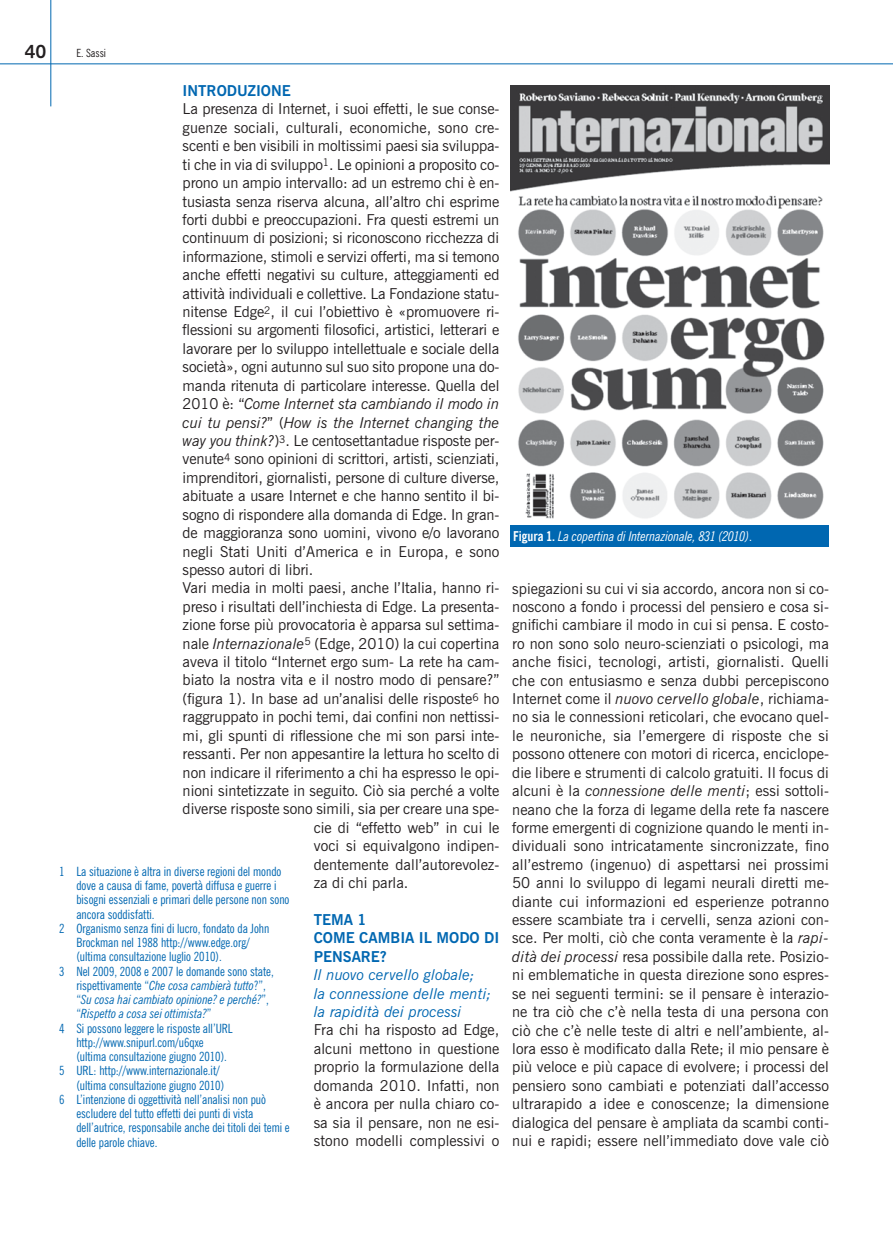
<style>
.page{position:relative;width:893px;height:1234px;background:#fff}
.page>*{position:absolute;margin:0;border:0;box-sizing:border-box;transform-origin:0 0}
.t1{font:700 18px "News Gothic BT";color:#231f20}
.t2{font:15px/18.5px "News Gothic BT";letter-spacing:-.005em;color:#231f20;text-align:justify}
.t3{font:italic 15px "News Gothic BT";letter-spacing:-.005em;color:#231f20}
.t4{font:italic 15px/18.5px "News Gothic BT";color:#0067b1}
.t5{font:700 15px/18.5px "News Gothic BT";color:#0067b1}
.t6{font:italic condensed 13.5px "News Gothic BT";color:#fff}
.t7{font:condensed 12.75px "News Gothic BT";color:#0067b1}
.t8{font:italic condensed 12.75px "News Gothic BT";color:#0067b1}
.t9{font:condensed 11.25px "News Gothic BT";color:#231f20}
.s1{font-style:normal}
.s2{font-style:italic}
.s3{font-weight:700;font-style:normal}
</style>
<div class="page">
<hr style="left:50px;top:0;width:1px;height:106px;background:#0067b1">
<hr style="left:0;top:63px;width:893px;height:1px;background:#0067b1">
<img style="left:510px;top:85px;width:319px;height:434px">
<div style="left:510px;top:525px;width:319px;height:21px;background:#0067b1"></div>
<p class="t1" style="left:25px;top:45px;width:23px">40</p>
<p class="t9" style="left:76px;top:48px;width:31px">E. Sassi</p>
<p class="t5" style="left:183px;top:83px;width:110px">INTRODUZIONE</p>
<p class="t2" style="left:183px;top:101px;width:318px">La presenza di Internet, i suoi effetti, le sue conse-</p>
<p class="t2" style="left:183px;top:119px;width:318px">guenze sociali, culturali, economiche, sono cre-</p>
<p class="t2" style="left:183px;top:138px;width:318px">scenti e ben visibili in moltissimi paesi sia sviluppa-</p>
<p class="t2" style="left:183px;top:156px;width:318px">ti che in via di sviluppo<sup>1</sup>. Le opinioni a proposito co-</p>
<p class="t2" style="left:183px;top:175px;width:318px">prono un ampio intervallo: ad un estremo chi è en-</p>
<p class="t2" style="left:183px;top:193px;width:318px">tusiasta senza riserva alcuna, all’altro chi esprime</p>
<p class="t2" style="left:183px;top:211px;width:318px">forti dubbi e preoccupazioni. Fra questi estremi un</p>
<p class="t2" style="left:183px;top:230px;width:318px">continuum di posizioni; si riconoscono ricchezza di</p>
<p class="t2" style="left:183px;top:248px;width:318px">informazione, stimoli e servizi offerti, ma si temono</p>
<p class="t2" style="left:183px;top:267px;width:318px">anche effetti negativi su culture, atteggiamenti ed</p>
<p class="t2" style="left:183px;top:285px;width:318px">attività individuali e collettive. La Fondazione statu-</p>
<p class="t2" style="left:183px;top:304px;width:318px">nitense Edge<sup>2</sup>, il cui l’obiettivo è «promuovere ri-</p>
<p class="t2" style="left:183px;top:322px;width:318px">flessioni su argomenti filosofici, artistici, letterari e</p>
<p class="t2" style="left:183px;top:340px;width:318px">lavorare per lo sviluppo intellettuale e sociale della</p>
<p class="t2" style="left:183px;top:359px;width:318px">società», ogni autunno sul suo sito propone una do-</p>
<p class="t2" style="left:183px;top:377px;width:318px">manda ritenuta di particolare interesse. Quella del</p>
<p class="t3" style="left:183px;top:398px;width:318px"><span class="s1">2010 è: “</span>Come Internet sta cambiando il modo in</p>
<p class="t3" style="left:183px;top:416px;width:318px">cui tu pensi?<span class="s1">” (</span>How is the Internet changing the</p>
<p class="t2" style="left:183px;top:432px;width:318px"><span class="s2">way you think?</span>)<sup>3</sup>. Le centosettantadue risposte per-</p>
<p class="t2" style="left:183px;top:451px;width:318px">venute<sup>4</sup> sono opinioni di scrittori, artisti, scienziati,</p>
<p class="t2" style="left:183px;top:469px;width:318px">imprenditori, giornalisti, persone di culture diverse,</p>
<p class="t2" style="left:183px;top:488px;width:318px">abituate a usare Internet e che hanno sentito il bi-</p>
<p class="t2" style="left:183px;top:506px;width:318px">sogno di rispondere alla domanda di Edge. In gran-</p>
<p class="t2" style="left:183px;top:524px;width:318px">de maggioranza sono uomini, vivono e/o lavorano</p>
<p class="t2" style="left:183px;top:543px;width:318px">negli Stati Uniti d’America e in Europa, e sono</p>
<p class="t2" style="left:183px;top:561px;width:132px">spesso autori di libri.</p>
<p class="t2" style="left:183px;top:580px;width:318px">Vari media in molti paesi, anche l’Italia, hanno ri-</p>
<p class="t2" style="left:183px;top:598px;width:318px">preso i risultati dell’inchiesta di Edge. La presenta-</p>
<p class="t2" style="left:183px;top:616px;width:318px">zione forse più provocatoria è apparsa sul settima-</p>
<p class="t2" style="left:183px;top:635px;width:318px">nale <span class="s2">Internazionale</span><sup>5</sup> (Edge, 2010) la cui copertina</p>
<p class="t2" style="left:183px;top:653px;width:318px">aveva il titolo “Internet ergo sum- La rete ha cam-</p>
<p class="t2" style="left:183px;top:672px;width:318px">biato la nostra vita e il nostro modo di pensare?”</p>
<p class="t2" style="left:183px;top:690px;width:318px">(figura 1). In base ad un’analisi delle risposte<sup>6</sup> ho</p>
<p class="t2" style="left:183px;top:708px;width:318px">raggruppato in pochi temi, dai confini non nettissi-</p>
<p class="t2" style="left:183px;top:727px;width:318px">mi, gli spunti di riflessione che mi son parsi inte-</p>
<p class="t2" style="left:183px;top:745px;width:318px">ressanti. Per non appesantire la lettura ho scelto di</p>
<p class="t2" style="left:183px;top:764px;width:318px">non indicare il riferimento a chi ha espresso le opi-</p>
<p class="t2" style="left:183px;top:782px;width:318px">nioni sintetizzate in seguito. Ciò sia perché a volte</p>
<p class="t2" style="left:183px;top:800px;width:318px">diverse risposte sono simili, sia per creare una spe-</p>
<p class="t2" style="left:314px;top:819px;width:187px">cie di “effetto web” in cui le</p>
<p class="t2" style="left:314px;top:837px;width:187px">voci si equivalgono indipen-</p>
<p class="t2" style="left:314px;top:856px;width:187px">dentemente dall’autorevolez-</p>
<p class="t2" style="left:314px;top:874px;width:96px">za di chi parla.</p>
<p class="t5" style="left:314px;top:911px;width:187px">TEMA 1<br>COME CAMBIA IL MODO DI<br>PENSARE?</p>
<p class="t4" style="left:314px;top:966px;width:179px">Il nuovo cervello globale;<br>la connessione delle menti; la rapidità dei processi</p>
<p class="t2" style="left:314px;top:1021px;width:187px">Fra chi ha risposto ad Edge, alcuni mettono in questione proprio la formulazione della domanda 2010. Infatti, non è ancora per nulla chiaro co&shy;sa sia il pensare, non ne esi&shy;stono modelli complessivi o</p>
<p class="t7" style="left:59px;top:865px;width:224px">1 La situazione è altra in diverse regioni del mondo</p>
<p class="t7" style="left:76px;top:879px;width:202px">dove a causa di fame, povertà diffusa e guerre i</p>
<p class="t7" style="left:76px;top:894px;width:215px">bisogni essenziali e primari delle persone non sono</p>
<p class="t7" style="left:76px;top:908px;width:80px">ancora soddisfatti.</p>
<p class="t7" style="left:59px;top:922px;width:212px">2 Organismo senza fini di lucro, fondato da John</p>
<p class="t7" style="left:76px;top:936px;width:175px">Brockman nel 1988 http://www.edge.org/</p>
<p class="t7" style="left:76px;top:951px;width:147px">(ultima consultazione luglio 2010).</p>
<p class="t7" style="left:59px;top:965px;width:216px">3 Nel 2009, 2008 e 2007 le domande sono state,</p>
<p class="t8" style="left:76px;top:980px;width:191px"><span class="s1">rispettivamente “</span>Che cosa cambierà tutto<span class="s1">?”,</span></p>
<p class="t8" style="left:76px;top:994px;width:194px"><span class="s1">“</span>Su cosa hai cambiato opinione? e perché?<span class="s1">”,</span></p>
<p class="t8" style="left:76px;top:1008px;width:137px"><span class="s1">“</span>Rispetto a cosa sei ottimista?<span class="s1">”</span></p>
<p class="t7" style="left:59px;top:1022px;width:175px">4 Si possono leggere le risposte all’URL</p>
<p class="t7" style="left:76px;top:1036px;width:129px">http://www.snipurl.com/u6qxe</p>
<p class="t7" style="left:76px;top:1050px;width:152px">(ultima consultazione giugno 2010).</p>
<p class="t7" style="left:59px;top:1065px;width:162px">5 URL: http://www.internazionale.it/</p>
<p class="t7" style="left:76px;top:1079px;width:149px">(ultima consultazione giugno 2010)</p>
<p class="t7" style="left:59px;top:1093px;width:208px">6 L’intenzione di oggettività nell’analisi non può</p>
<p class="t7" style="left:76px;top:1107px;width:179px">escludere del tutto effetti dei punti di vista</p>
<p class="t7" style="left:76px;top:1122px;width:215px">dell’autrice, responsabile anche dei titoli dei temi e</p>
<p class="t7" style="left:76px;top:1136px;width:83px">delle parole chiave.</p>
<p class="t6" style="left:513px;top:531px;width:240px"><span class="s3">Figura 1.</span> La copertina di Internazionale, 831 (2010)<span class="s1">.</span></p>
<p class="t2" style="left:512px;top:580px;width:318px">spiegazioni su cui vi sia accordo, ancora non si co&shy;noscono a fondo i processi del pensiero e cosa si&shy;gnifichi cambiare il modo in cui si pensa. E costo&shy;ro non sono solo neuro-scienziati o psicologi, ma anche fisici, tecnologi, artisti, giornalisti. Quelli che con entusiasmo e senza dubbi percepiscono Internet come il <span class="s2">nuovo cervello globale</span>, richiama&shy;no sia le connessioni reticolari, che evocano quel&shy;le neuroniche, sia l’emergere di risposte che si possono ottenere con motori di ricerca, enciclope&shy;die libere e strumenti di calcolo gratuiti. Il focus di alcuni è la <span class="s2">connessione delle menti</span>; essi sottoli&shy;neano che la forza di legame della rete fa nascere forme emergenti di cognizione quando le menti in&shy;dividuali sono intricatamente sincronizzate, fino all’estremo (ingenuo) di aspettarsi nei prossimi 50 anni lo sviluppo di legami neurali diretti me&shy;diante cui informazioni ed esperienze potranno essere scambiate tra i cervelli, senza azioni con&shy;sce. Per molti, ciò che conta veramente è la <span class="s2">rapi&shy;dità dei processi</span> resa possibile dalla rete. Posizio&shy;ni emblematiche in questa direzione sono espres&shy;se nei seguenti termini: se il pensare è interazio&shy;ne tra ciò che c’è nella testa di una persona con ciò che c’è nelle teste di altri e nell’ambiente, al&shy;lora esso è modificato dalla Rete; il mio pensare è più veloce e più capace di evolvere; i processi del pensiero sono cambiati e potenziati dall’accesso ultrarapido a idee e conoscenze; la dimensione dialogica del pensare è ampliata da scambi conti&shy;nui e rapidi; essere nell’immediato dove vale ciò</p>
</div>
